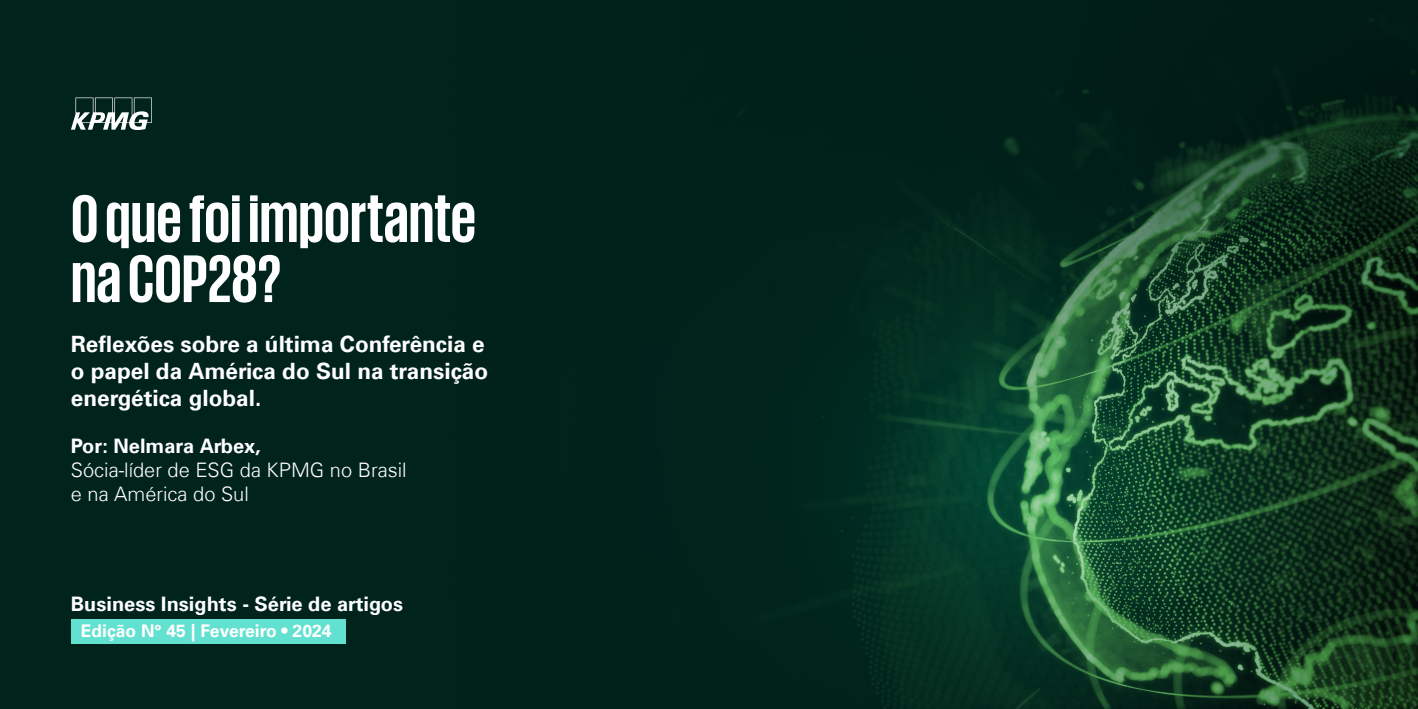
<style>
.page{position:relative;width:1418px;height:709px;background:#fff}
.page>*{position:absolute;margin:0;border:0;box-sizing:border-box;transform-origin:0 0}
.t1{font:700 68.75px/60px "KPMG";color:#fff}
.t2{font:700 22.5px/27px "Universfor KPMG";color:#fff}
.t3{font:700 20px "Universfor KPMG";color:#fff}
.t4{font:300 20px/24px "Universfor KPMG";color:#fff}
.t5{font:700 17.5px "Universfor KPMG";color:#fff}
</style>
<div class="page">
<div style="left:0;top:0;width:601px;height:709px;background:#00241c"></div>
<img style="left:601px;top:0;width:816px;height:709px">
<svg style="left:71px;top:97px;width:81px;height:33px"></svg>
<div style="left:71px;top:619px;width:275px;height:25px;background:#63e1d0"></div>
<h1 class="t1" style="left:71px;top:186px;width:407px">O que foi importante na COP28?</h1>
<p class="t2" style="left:71px;top:330px;width:419px">Reflexões sobre a última Conferência e o papel da América do Sul na transição energética global.</p>
<p class="t3" style="left:71px;top:433px;width:191px">Por: Nelmara Arbex,</p>
<p class="t4" style="left:71px;top:457px;width:337px">Sócia-líder de ESG da KPMG no Brasil e na América do Sul</p>
<p class="t3" style="left:71px;top:592px;width:334px">Business Insights - Série de artigos</p>
<p class="t5" style="left:81px;top:621px;width:252px">Edição N° 45 | Fevereiro • 2024</p>
</div>
